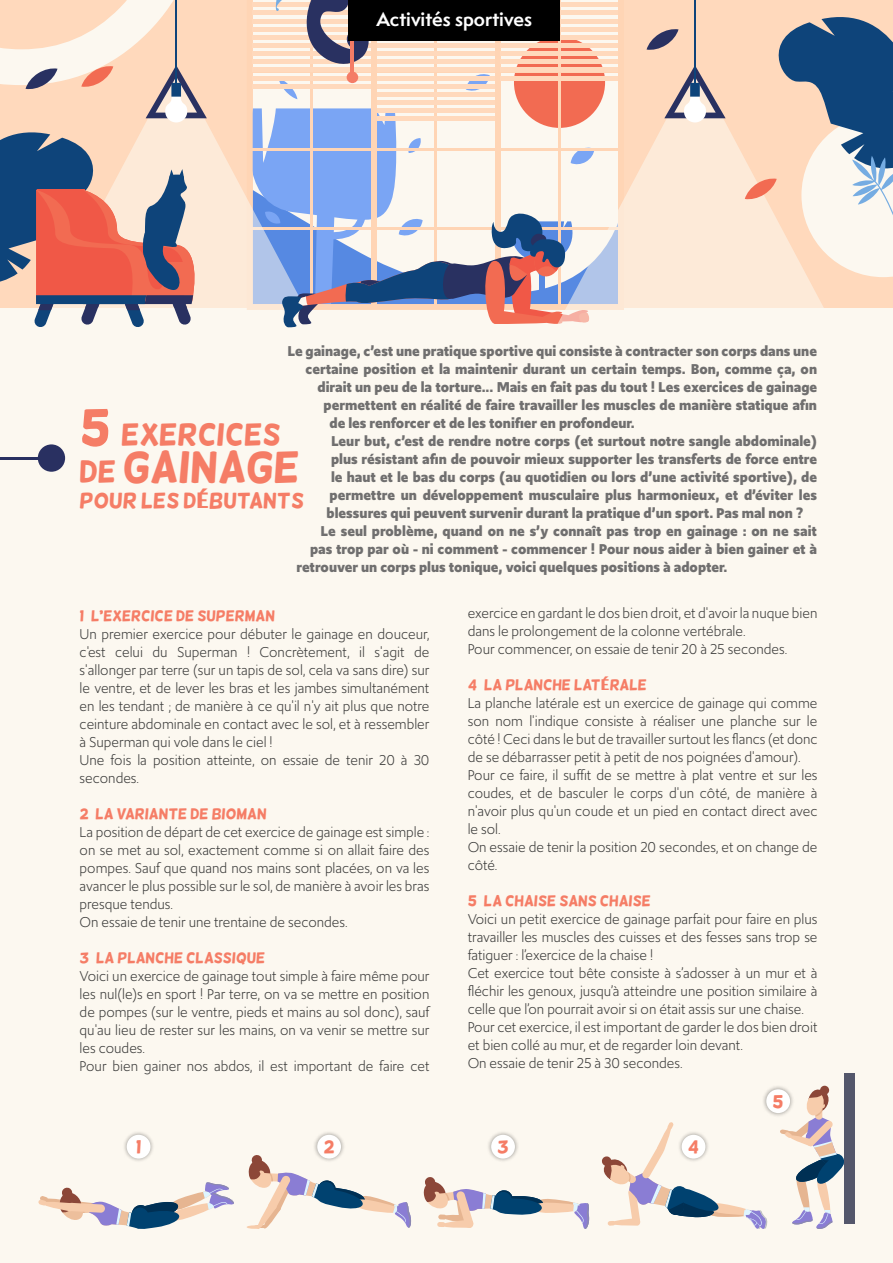
<style>
.page{position:relative;width:893px;height:1263px;background:#fff}
.page>*{position:absolute;margin:0;border:0;box-sizing:border-box;transform-origin:0 0}
.t1{font:43.05px "Helsinki";color:#f57d66}
.t2{font:30.45px "Helsinki";color:#f57d66}
.t3{font:21.6px "Helsinki";color:#f57d66}
.t4{font:700 18px "Semplicita Pro";color:#fff}
.t5{font:18px "Helsinki";color:#f57d66}
.t6{font:15px/18px "Upgrade";color:#3c3c3b}
.t7{font:700 15px "Upgrade";color:#706f6f}
.t8{font:15px "Helsinki";color:#f57d66}
.s1{font-size:50.7px}
.s2{font-size:30.45px}
.s3{font-family:"Arm Wrestler";font-weight:700}
</style>
<div class="page">
<div style="left:0;top:0;width:893px;height:520px;background:#ffd9bc"></div>
<div style="left:0;top:309px;width:893px;height:954px;background:#fcf8f0"></div>
<svg style="left:253px;top:0;width:365px;height:108px;background:#f4d7ca"></svg>
<div style="left:618px;top:0;width:6px;height:310px;background:#ffd5b5"></div>
<div style="left:371px;top:0;width:6px;height:309px;background:#ffd5b5"></div>
<hr style="left:435px;top:0;width:2px;height:309px;background:#ffd5b5">
<hr style="left:558px;top:0;width:3px;height:309px;background:#ffd5b5">
<div style="left:495px;top:0;width:5px;height:309px;background:#ffd5b5"></div>
<hr style="left:253px;top:84px;width:118px;height:4px;background:#ffd9bc">
<hr style="left:253px;top:76px;width:118px;height:4px;background:#ffd9bc">
<hr style="left:253px;top:68px;width:118px;height:4px;background:#ffd9bc">
<div style="left:253px;top:59px;width:118px;height:5px;background:#ffd9bc"></div>
<div style="left:253px;top:51px;width:118px;height:5px;background:#ffd9bc"></div>
<div style="left:253px;top:43px;width:118px;height:5px;background:#ffd9bc"></div>
<div style="left:253px;top:35px;width:118px;height:5px;background:#ffd9bc"></div>
<hr style="left:253px;top:27px;width:118px;height:4px;background:#ffd9bc">
<hr style="left:253px;top:19px;width:118px;height:4px;background:#ffd9bc">
<hr style="left:253px;top:11px;width:118px;height:4px;background:#ffd9bc">
<div style="left:253px;top:2px;width:118px;height:5px;background:#ffd9bc"></div>
<hr style="left:500px;top:76px;width:118px;height:4px;background:#ffd9bc">
<hr style="left:500px;top:68px;width:118px;height:4px;background:#ffd9bc">
<div style="left:500px;top:59px;width:118px;height:5px;background:#ffd9bc"></div>
<div style="left:500px;top:51px;width:118px;height:5px;background:#ffd9bc"></div>
<div style="left:500px;top:43px;width:118px;height:5px;background:#ffd9bc"></div>
<div style="left:500px;top:35px;width:118px;height:5px;background:#ffd9bc"></div>
<hr style="left:500px;top:27px;width:118px;height:4px;background:#ffd9bc">
<hr style="left:500px;top:19px;width:118px;height:4px;background:#ffd9bc">
<hr style="left:500px;top:11px;width:118px;height:4px;background:#ffd9bc">
<div style="left:500px;top:2px;width:118px;height:5px;background:#ffd9bc"></div>
<hr style="left:377px;top:84px;width:118px;height:4px;background:#ffd9bc">
<hr style="left:377px;top:76px;width:118px;height:4px;background:#ffd9bc">
<hr style="left:377px;top:68px;width:118px;height:4px;background:#ffd9bc">
<div style="left:377px;top:59px;width:118px;height:5px;background:#ffd9bc"></div>
<div style="left:377px;top:51px;width:118px;height:5px;background:#ffd9bc"></div>
<div style="left:377px;top:100px;width:118px;height:5px;background:#ffd9bc"></div>
<div style="left:377px;top:92px;width:118px;height:5px;background:#ffd9bc"></div>
<div style="left:377px;top:43px;width:118px;height:5px;background:#ffd9bc"></div>
<svg style="left:207px;top:65px;width:117px;height:263px"></svg>
<svg style="left:244px;top:108px;width:303px;height:219px"></svg>
<svg style="left:547px;top:65px;width:296px;height:259px;fill:#fdead8"></svg>
<svg style="left:664px;top:65px;width:62px;height:57px"></svg>
<hr style="left:694px;top:0;width:2px;height:94px;background:#0e447a">
<svg style="left:274px;top:0;width:114px;height:66px"></svg>
<svg style="left:647px;top:29px;width:31px;height:21px"></svg>
<svg style="left:0;top:0;width:207px;height:327px"></svg>
<svg style="left:745px;top:17px;width:148px;height:260px"></svg>
<div style="left:347px;top:72px;width:11px;height:11px;background:#f47c66;border-radius:50%"></div>
<hr style="left:351px;top:0;width:3px;height:77px;background:#f47c66">
<div style="left:349px;top:0;width:211px;height:40px;background:#000"></div>
<div style="left:38px;top:444px;width:27px;height:28px;background:#293061;border-radius:50%"></div>
<hr style="left:0;top:457px;width:60px;height:3px;background:#293061">
<svg style="left:38px;top:1182px;width:196px;height:47px"></svg>
<svg style="left:247px;top:1155px;width:164px;height:74px"></svg>
<svg style="left:423px;top:1177px;width:167px;height:52px"></svg>
<div style="left:437px;top:1222px;width:8px;height:5px;background:#f7ccab;border-radius:2px"></div>
<div style="left:438px;top:1214px;width:9px;height:5px;background:#e6b591;border-radius:2px"></div>
<svg style="left:602px;top:1122px;width:166px;height:107px"></svg>
<svg style="left:780px;top:1086px;width:64px;height:143px"></svg>
<div style="left:844px;top:1073px;width:10px;height:151px;background:#54576b"></div>
<div style="left:122px;top:1130px;width:33px;height:33px;background:#000;opacity:.4"></div>
<div style="left:127px;top:1135px;width:24px;height:23px;background:#fff;border-radius:50%"></div>
<div style="left:312px;top:1130px;width:33px;height:33px;background:#000;opacity:.4"></div>
<div style="left:317px;top:1135px;width:24px;height:23px;background:#fff;border-radius:50%"></div>
<div style="left:486px;top:1130px;width:33px;height:33px;background:#000;opacity:.4"></div>
<div style="left:491px;top:1135px;width:24px;height:23px;background:#fff;border-radius:50%"></div>
<div style="left:677px;top:1130px;width:33px;height:33px;background:#000;opacity:.4"></div>
<div style="left:682px;top:1135px;width:23px;height:23px;background:#fff;border-radius:50%"></div>
<div style="left:762px;top:1084px;width:32px;height:33px;background:#000;opacity:.4"></div>
<div style="left:766px;top:1089px;width:24px;height:24px;background:#fff;border-radius:50%"></div>
<p class="t4" style="left:376px;top:6px;width:157px">Activités sportives</p>
<p class="t7" style="left:288px;top:341px;width:531px">Le gainage, c’est une pratique sportive qui consiste à contracter son corps dans une</p>
<p class="t7" style="left:306px;top:359px;width:513px">certaine position et la maintenir durant un certain temps. Bon, comme ça, on</p>
<p class="t7" style="left:318px;top:377px;width:501px">dirait un peu de la torture... Mais en fait pas du tout ! Les exercices de gainage</p>
<p class="t7" style="left:324px;top:395px;width:495px">permettent en réalité de faire travailler les muscles de manière statique afin</p>
<p class="t7" style="left:330px;top:413px;width:307px">de les renforcer et de les tonifier en profondeur.</p>
<p class="t7" style="left:331px;top:431px;width:487px">Leur but, c’est de rendre notre corps (et surtout notre sangle abdominale)</p>
<p class="t7" style="left:331px;top:449px;width:488px">plus résistant afin de pouvoir mieux supporter les transferts de force entre</p>
<p class="t7" style="left:331px;top:467px;width:488px">le haut et le bas du corps (au quotidien ou lors d’une activité sportive), de</p>
<p class="t7" style="left:330px;top:485px;width:489px">permettre un développement musculaire plus harmonieux, et d’éviter les</p>
<p class="t7" style="left:327px;top:503px;width:478px">blessures qui peuvent survenir durant la pratique d’un sport. Pas mal non ?</p>
<p class="t7" style="left:321px;top:521px;width:498px">Le seul problème, quand on ne s’y connaît pas trop en gainage : on ne sait</p>
<p class="t7" style="left:310px;top:539px;width:509px">pas trop par où - ni comment - commencer ! Pour nous aider à bien gainer et à</p>
<p class="t7" style="left:297px;top:557px;width:432px">retrouver un corps plus tonique, voici quelques positions à adopter.</p>
<h2 class="t2" style="left:80px;top:420px;width:203px"><span class="s1">5</span> EXERCICES</h2>
<h1 class="t1" style="left:80px;top:445px;width:222px"><span class="s2">DE</span> GAINAGE</h1>
<h3 class="t3" style="left:80px;top:489px;width:226px">POUR LES D<span class="s3">É</span>BUTANTS</h3>
<p class="t8" style="left:80px;top:608px;width:197px">1 – L<span class="s3">’</span>EXERCICE DE SUPERMAN</p>
<p class="t6" style="left:80px;top:625px;width:351px">Un premier exercice pour débuter le gainage en douceur, c'est celui du Superman ! Concrètement, il s'agit de s'allonger par terre (sur un tapis de sol, cela va sans dire) sur le ventre, et de lever les bras et les jambes simultanément en les tendant ; de manière à ce qu'il n'y ait plus que notre ceinture abdominale en contact avec le sol, et à ressembler à Superman qui vole dans le ciel !<br>Une fois la position atteinte, on essaie de tenir 20 à 30 secondes.</p>
<p class="t8" style="left:80px;top:806px;width:188px">2 LA VARIANTE DE BIOMAN</p>
<p class="t6" style="left:80px;top:823px;width:351px">La position de départ de cet exercice de gainage est simple : on se met au sol, exactement comme si on allait faire des pompes. Sauf que quand nos mains sont placées, on va les avancer le plus possible sur le sol, de manière à avoir les bras presque tendus.<br>On essaie de tenir une trentaine de secondes.</p>
<p class="t8" style="left:80px;top:950px;width:187px">3 – LA PLANCHE CLASSIQUE</p>
<p class="t6" style="left:80px;top:967px;width:351px">Voici un exercice de gainage tout simple à faire même pour les nul(le)s en sport ! Par terre, on va se mettre en position de pompes (sur le ventre, pieds et mains au sol donc), sauf qu'au lieu de rester sur les mains, on va venir se mettre sur les coudes.<br>Pour bien gainer nos abdos, il est important de faire cet</p>
<p class="t6" style="left:468px;top:604px;width:351px">exercice en gardant le dos bien droit, et d'avoir la nuque bien dans le prolongement de la colonne vertébrale.<br>Pour commencer, on essaie de tenir 20 à 25 secondes.</p>
<p class="t8" style="left:468px;top:677px;width:181px">4 – LA PLANCHE LAT<span class="s3">É</span>RALE</p>
<p class="t6" style="left:468px;top:694px;width:351px">La planche latérale est un exercice de gainage qui comme son nom l'indique consiste à réaliser une planche sur le côté ! Ceci dans le but de travailler surtout les flancs (et donc de se débarrasser petit à petit de nos poignées d'amour).<br>Pour ce faire, il suffit de se mettre à plat ventre et sur les coudes, et de basculer le corps d'un côté, de manière à n'avoir plus qu'un coude et un pied en contact direct avec le sol.<br>On essaie de tenir la position 20 secondes, et on change de côté.</p>
<p class="t8" style="left:468px;top:893px;width:185px">5 – LA CHAISE SANS CHAISE</p>
<p class="t6" style="left:468px;top:910px;width:351px">Voici un petit exercice de gainage parfait pour faire en plus travailler les muscles des cuisses et des fesses sans trop se fatiguer : l’exercice de la chaise !<br>Cet exercice tout bête consiste à s’adosser à un mur et à fléchir les genoux, jusqu’à atteindre une position similaire à celle que l’on pourrait avoir si on était assis sur une chaise.<br>Pour cet exercice, il est important de garder le dos bien droit et bien collé au mur, et de regarder loin devant.<br>On essaie de tenir 25 à 30 secondes.</p>
<p class="t5" style="left:773px;top:1092px;width:13px">5</p>
<p class="t5" style="left:136px;top:1138px;width:7px">1</p>
<p class="t5" style="left:323px;top:1138px;width:13px">2</p>
<p class="t5" style="left:497px;top:1138px;width:13px">3</p>
<p class="t5" style="left:688px;top:1138px;width:13px">4</p>
</div>
